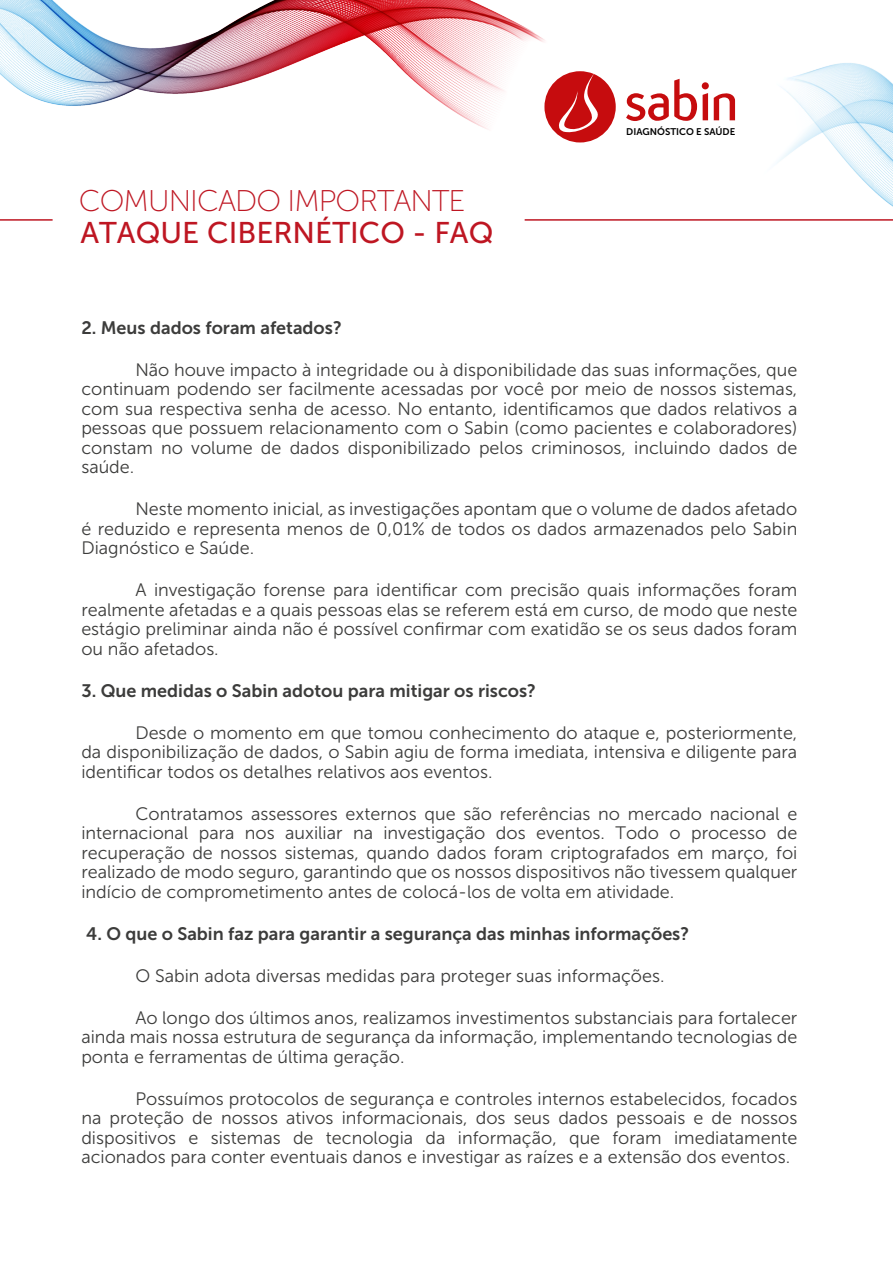
<style>
.page{position:relative;width:893px;height:1263px;background:#fff}
.page>*{position:absolute;margin:0;border:0;box-sizing:border-box;transform-origin:0 0}
.t1{font:29.85px "Museo Sans 500";color:#be1622}
.t2{font:29.85px "Museo Sans 100";letter-spacing:-.03em;color:#be1622}
.t3{font:18px/19.5px "Museo Sans 300";color:#3c3c3b;text-align:justify}
.t4{font:18px "Museo Sans 700";color:#3c3c3b}
.t5{font:9.6px "Museo Sans 700";color:#000}
</style>
<div class="page">
<img style="left:0;top:0;width:893px;height:221px">
<svg style="left:626px;top:79px;width:109px;height:42px"></svg>
<svg style="left:544px;top:71px;width:72px;height:71px"></svg>
<hr style="left:525px;top:219px;width:368px;height:2px;background:#be1622">
<hr style="left:0;top:219px;width:53px;height:2px;background:#be1622">
<h1 class="t2" style="left:79px;top:185px;width:388px">COMUNICADO IMPORTANTE</h1>
<h1 class="t1" style="left:80px;top:217px;width:415px">ATAQUE CIBERNÉTICO - FAQ</h1>
<p class="t5" style="left:626px;top:126px;width:111px">DIAGNÓSTICO E SAÚDE</p>
<p class="t4" style="left:81px;top:317px;width:262px">2. Meus dados foram afetados?</p>
<p class="t3" style="left:81px;top:360px;width:717px;text-indent:54px">Não houve impacto à integridade ou à disponibilidade das suas informações, que continuam podendo ser facilmente acessadas por você por meio de nossos sistemas, com sua respectiva senha de acesso. No entanto, identificamos que dados relativos a pessoas que possuem relacionamento com o Sabin (como pacientes e colaboradores) constam no volume de dados disponibilizado pelos criminosos, incluindo dados de saúde.</p>
<p class="t3" style="left:81px;top:499px;width:717px;text-indent:54px">Neste momento inicial, as investigações apontam que o volume de dados afetado é reduzido e representa menos de 0,01% de todos os dados armazenados pelo Sabin Diagnóstico e Saúde.</p>
<p class="t3" style="left:81px;top:580px;width:717px;text-indent:54px">A investigação forense para identificar com precisão quais informações foram realmente afetadas e a quais pessoas elas se referem está em curso, de modo que neste estágio preliminar ainda não é possível confirmar com exatidão se os seus dados foram ou não afetados.</p>
<p class="t4" style="left:81px;top:680px;width:456px">3. Que medidas o Sabin adotou para mitigar os riscos?</p>
<p class="t3" style="left:81px;top:723px;width:717px;text-indent:54px">Desde o momento em que tomou conhecimento do ataque e, posteriormente, da disponibilização de dados, o Sabin agiu de forma imediata, intensiva e diligente para identificar todos os detalhes relativos aos eventos.</p>
<p class="t3" style="left:81px;top:804px;width:717px;text-indent:54px">Contratamos assessores externos que são referências no mercado nacional e internacional para nos auxiliar na investigação dos eventos. Todo o processo de recuperação de nossos sistemas, quando dados foram criptografados em março, foi realizado de modo seguro, garantindo que os nossos dispositivos não tivessem qualquer indício de comprometimento antes de colocá-los de volta em atividade.</p>
<p class="t4" style="left:86px;top:923px;width:604px">4. O que o Sabin faz para garantir a segurança das minhas informações?</p>
<p class="t3" style="left:135px;top:966px;width:531px">O Sabin adota diversas medidas para proteger suas informações.</p>
<p class="t3" style="left:81px;top:1008px;width:717px;text-indent:54px">Ao longo dos últimos anos, realizamos investimentos substanciais para fortalecer ainda mais nossa estrutura de segurança da informação, implementando tecnologias de ponta e ferramentas de última geração.</p>
<p class="t3" style="left:81px;top:1089px;width:717px;text-indent:54px">Possuímos protocolos de segurança e controles internos estabelecidos, focados na proteção de nossos ativos informacionais, dos seus dados pessoais e de nossos dispositivos e sistemas de tecnologia da informação, que foram imediatamente acionados para conter eventuais danos e investigar as raízes e a extensão dos eventos.</p>
</div>
